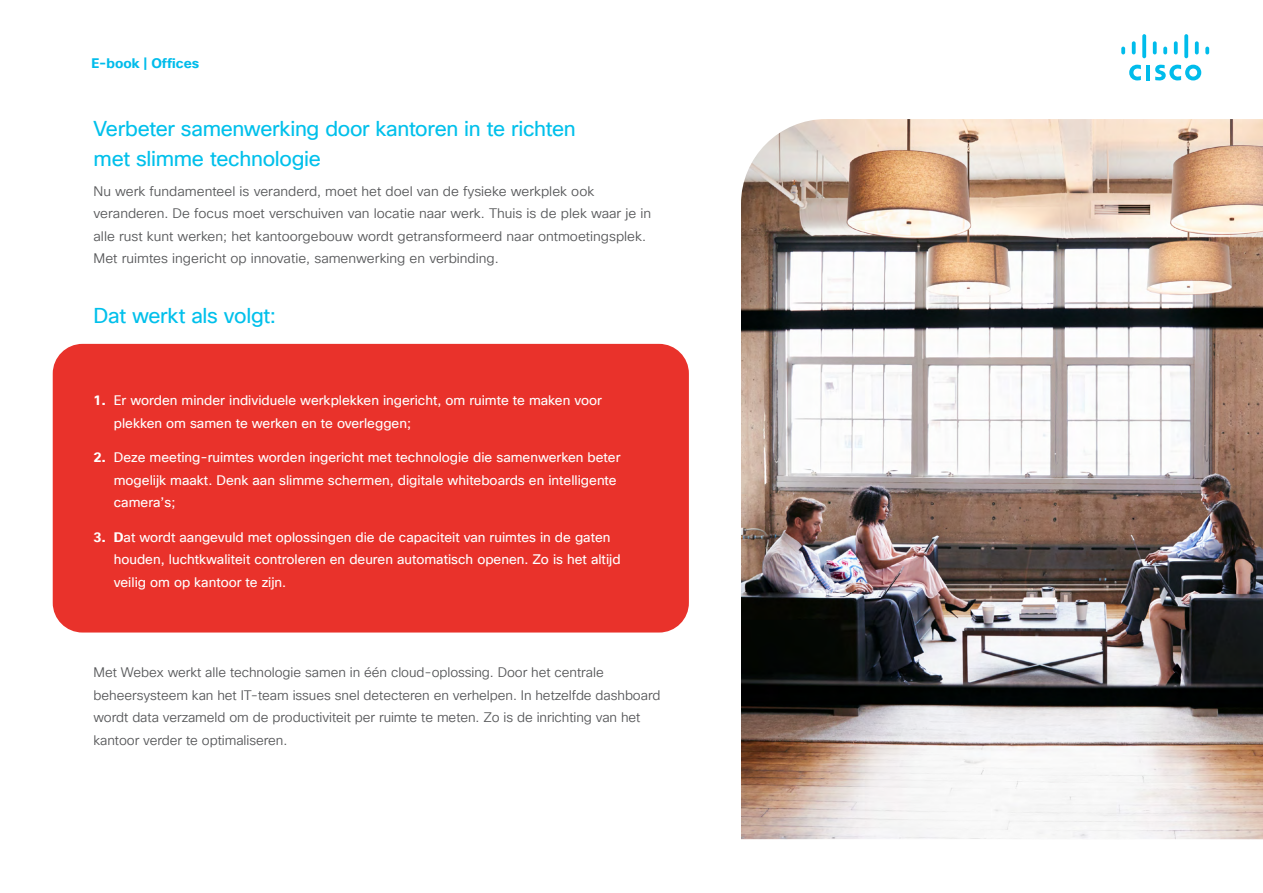
<style>
.page{position:relative;width:1263px;height:893px;background:#fff}
.page>*{position:absolute;margin:0;border:0;box-sizing:border-box;transform-origin:0 0}
.t1{font:21px/30px "Cisco Sans TT";letter-spacing:-.015em;color:#00c0eb}
.t2{font:13.5px/22.5px "Cisco Sans TT Light";letter-spacing:-.005em;color:#58595b}
.t3{font:13.5px/22.5px "Cisco Sans TT";color:#fff}
.t4{font:700 13.5px "Cisco Sans TT";color:#00bceb}
.s1{font-weight:700}
</style>
<div class="page">
<hr style="left:1146px;top:65px;width:4px;height:15px;background:#00bceb">
<svg style="left:1129px;top:65px;width:12px;height:15px"></svg>
<svg style="left:1155px;top:65px;width:46px;height:15px"></svg>
<svg style="left:1121px;top:47px;width:4px;height:7px"></svg>
<svg style="left:1132px;top:41px;width:4px;height:13px"></svg>
<svg style="left:1142px;top:34px;width:4px;height:24px"></svg>
<svg style="left:1153px;top:41px;width:4px;height:13px"></svg>
<svg style="left:1163px;top:47px;width:4px;height:7px"></svg>
<svg style="left:1174px;top:41px;width:4px;height:13px"></svg>
<svg style="left:1184px;top:34px;width:4px;height:24px"></svg>
<svg style="left:1195px;top:41px;width:4px;height:13px"></svg>
<svg style="left:1205px;top:47px;width:4px;height:7px"></svg>
<img style="left:741px;top:119px;width:522px;height:720px">
<div style="left:53px;top:344px;width:636px;height:288px;background:#e9322b;border-radius:30px"></div>
<p class="t4" style="left:91px;top:55px;width:109px">E-book | Offices</p>
<h1 class="t1" style="left:94px;top:114px;width:484px">Verbeter samenwerking door kantoren in te richten met slimme technologie</h1>
<p class="t2" style="left:94px;top:180px;width:559px">Nu werk fundamenteel is veranderd, moet het doel van de fysieke werkplek ook veranderen. De focus moet verschuiven van locatie naar werk. Thuis is de plek waar je in alle rust kunt werken; het kantoorgebouw wordt getransformeerd naar ontmoetingsplek.<br>Met ruimtes ingericht op innovatie, samenwerking en verbinding.</p>
<h1 class="t1" style="left:94px;top:301px;width:184px">Dat werkt als volgt:</h1>
<p class="t3" style="left:114px;top:390px;width:490px;text-indent:-20px"><span class="s1">1.</span> Er worden minder individuele werkplekken ingericht, om ruimte te maken voor plekken om samen te werken en te overleggen;</p>
<p class="t3" style="left:114px;top:447px;width:508px;text-indent:-20px"><span class="s1">2.</span> Deze meeting-ruimtes worden ingericht met technologie die samenwerken beter mogelijk maakt. Denk aan slimme schermen, digitale whiteboards en intelligente camera’s;</p>
<p class="t3" style="left:114px;top:526px;width:508px;text-indent:-20px"><span class="s1">3. D</span>at wordt aangevuld met oplossingen die de capaciteit van ruimtes in de gaten houden, luchtkwaliteit controleren en deuren automatisch openen. Zo is het altijd veilig om op kantoor te zijn.</p>
<p class="t2" style="left:94px;top:662px;width:568px">Met Webex werkt alle technologie samen in één cloud-oplossing. Door het centrale beheersysteem kan het IT-team issues snel detecteren en verhelpen. In hetzelfde dashboard wordt data verzameld om de productiviteit per ruimte te meten. Zo is de inrichting van het kantoor verder te optimaliseren.</p>
</div>
